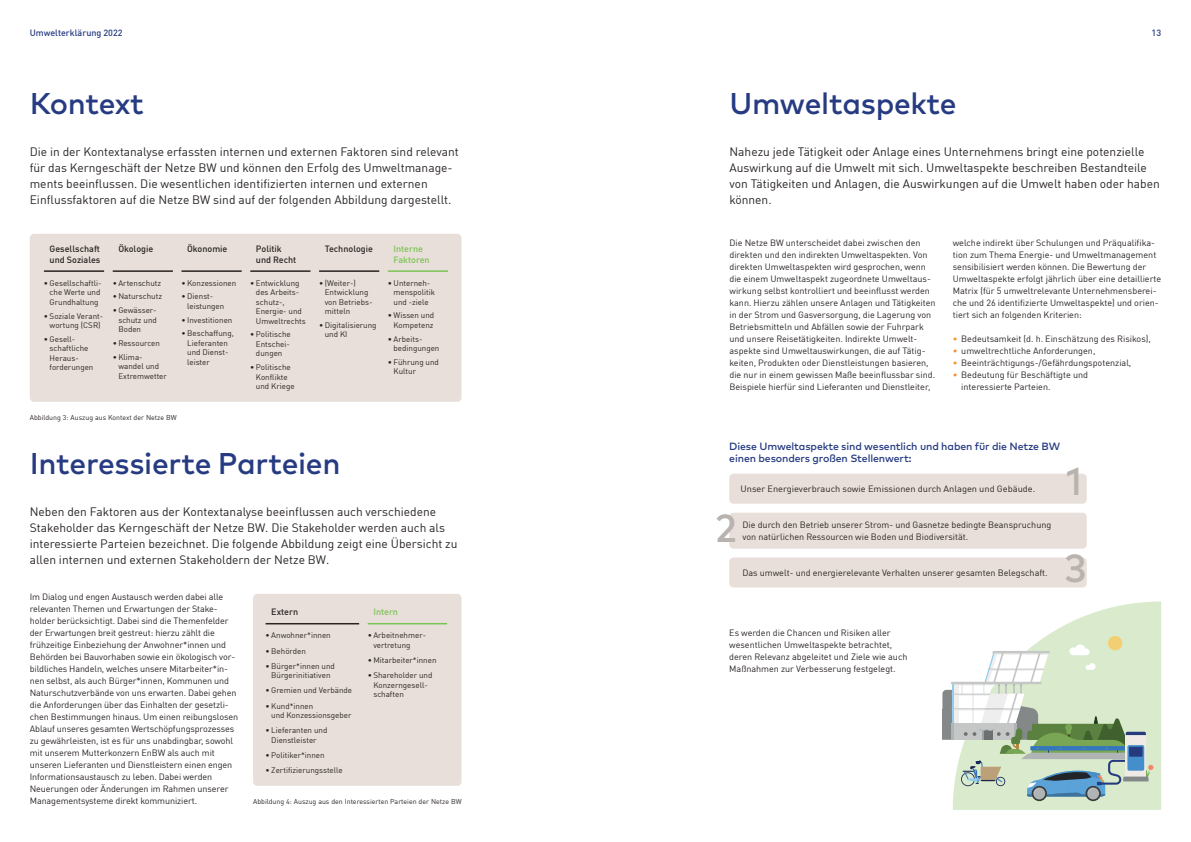
<style>
.page{position:relative;width:1191px;height:842px;background:#fff}
.page>*{position:absolute;margin:0;border:0;box-sizing:border-box;transform-origin:0 0}
.t1{font:500 39px "Mark OT";color:#b8b3ae}
.t2{font:500 30px "Mark OT";letter-spacing:-.01em;color:#263b81}
.t3{font:12px/16px "En BWDIN Pro";color:#292422}
.t4{font:500 10.5px/12px "Mark OT";letter-spacing:-.01em;color:#263b81}
.t5{font:9px/12px "En BWDIN Pro";color:#292422}
.t6{font:500 9px/11px "En BWDIN Pro";color:#292422}
.t7{font:500 9px/11px "En BWDIN Pro";color:#7cc355}
.t8{font:500 9px "En BWDIN Pro";color:#263b81}
.t9{font:8px/9.5px "En BWDIN Pro";color:#292422}
.t10{font:7px "En BWDIN Pro";color:#292422}
.s1{color:#f68f2e}
</style>
<div class="page">
<svg style="left:953px;top:601px;width:208px;height:209px;fill:#d9ebcc"></svg>
<div style="left:30px;top:234px;width:431px;height:168px;background:#e8dfda;border-radius:4px"></div>
<div style="left:253px;top:594px;width:208px;height:192px;background:#e8dfda;border-radius:4px"></div>
<div style="left:729px;top:474px;width:357px;height:30px;background:#e8dfda;border-radius:4px"></div>
<div style="left:729px;top:513px;width:357px;height:36px;background:#e8dfda;border-radius:4px"></div>
<div style="left:729px;top:557px;width:357px;height:30px;background:#e8dfda;border-radius:4px"></div>
<hr style="left:44px;top:270px;width:60px;height:2px;background:#292422">
<hr style="left:113px;top:270px;width:60px;height:2px;background:#292422">
<hr style="left:181px;top:270px;width:61px;height:2px;background:#292422">
<hr style="left:250px;top:270px;width:60px;height:2px;background:#292422">
<hr style="left:319px;top:270px;width:60px;height:2px;background:#292422">
<hr style="left:388px;top:270px;width:60px;height:2px;background:#7cc355">
<div style="left:1108px;top:636px;width:14px;height:14px;background:#f3cf74;border-radius:50%"></div>
<svg style="left:1085px;top:786px;width:15px;height:15px"></svg>
<div style="left:1087px;top:787px;width:12px;height:12px;background:#b1b4b4;border-radius:50%"></div>
<svg style="left:1031px;top:786px;width:16px;height:15px"></svg>
<div style="left:1033px;top:787px;width:12px;height:12px;background:#b1b4b4;border-radius:50%"></div>
<svg style="left:942px;top:644px;width:211px;height:153px"></svg>
<hr style="left:266px;top:623px;width:93px;height:1px;background:#292422">
<hr style="left:368px;top:623px;width:79px;height:1px;background:#7cc355">
<p class="t8" style="left:30px;top:25px;width:94px">Umwelterklärung 2022</p>
<p class="t8" style="left:1151px;top:25px;width:11px">13</p>
<h2 class="t2" style="left:30px;top:84px;width:116px">Kontext</h2>
<p class="t3" style="left:30px;top:142px;width:430px">Die in der Kontextanalyse erfassten internen und externen Faktoren sind relevant für das Kerngeschäft der Netze BW und können den Erfolg des Umweltmanage&shy;ments beeinflussen. Die wesentlichen identifizierten internen und externen Einflussfaktoren auf die Netze BW sind auf der folgenden Abbildung dargestellt.</p>
<p class="t6" style="left:50px;top:242px;width:52px">Gesellschaft und Soziales</p>
<p class="t6" style="left:118px;top:242px;width:36px">Ökologie</p>
<p class="t6" style="left:187px;top:242px;width:42px">Ökonomie</p>
<p class="t6" style="left:256px;top:242px;width:42px">Politik und Recht</p>
<p class="t6" style="left:325px;top:242px;width:50px">Technologie</p>
<p class="t7" style="left:393px;top:242px;width:38px">Interne<br>Faktoren</p>
<p class="t9" style="left:44px;top:277px;width:59px;text-align:center">• Gesellschaftli&shy;che Werte und<br>Grundhaltung</p>
<p class="t9" style="left:44px;top:310px;width:61px;text-align:center">• Soziale Verant&shy;wortung (CSR)</p>
<p class="t9" style="left:50px;top:333px;width:45px;text-indent:-6px">• Gesell&shy;schaftliche<br>Heraus-- forderungen</p>
<p class="t9" style="left:325px;top:277px;width:49px;text-indent:-6px">• (Weiter-)<br>Entwicklung von Betriebs&shy;mitteln</p>
<p class="t9" style="left:325px;top:319px;width:53px;text-indent:-6px">• Digitalisierung und KI</p>
<p class="t9" style="left:393px;top:277px;width:43px;text-indent:-6px">• Unterneh&shy;menspolitik und -ziele</p>
<p class="t9" style="left:388px;top:310px;width:48px;text-align:right">• Wissen und<br>Kompetenz</p>
<p class="t9" style="left:393px;top:333px;width:47px;text-indent:-6px">• Arbeits&shy;bedingungen</p>
<p class="t9" style="left:393px;top:356px;width:47px;text-indent:-6px">• Führung und<br>Kultur</p>
<p class="t9" style="left:256px;top:277px;width:51px;text-indent:-6px">• Entwicklung des Arbeits&shy;schutz-,<br>Energie- und<br>Umweltrechts</p>
<p class="t9" style="left:250px;top:329px;width:42px;text-align:center">• Politische<br>Entschei&shy;dungen</p>
<p class="t9" style="left:256px;top:362px;width:40px;text-indent:-6px">• Politische<br>Konflikte und Kriege</p>
<p class="t9" style="left:181px;top:277px;width:56px">• Konzessionen</p>
<p class="t9" style="left:187px;top:291px;width:39px;text-indent:-6px">• Dienst&shy;leistungen</p>
<p class="t9" style="left:181px;top:314px;width:52px">• Investitionen</p>
<p class="t9" style="left:187px;top:328px;width:48px;text-indent:-6px">• Beschaffung,<br>Lieferanten und Dienst&shy;leister</p>
<p class="t9" style="left:113px;top:277px;width:50px">• Artenschutz</p>
<p class="t9" style="left:113px;top:291px;width:51px">• Naturschutz</p>
<p class="t9" style="left:118px;top:305px;width:40px;text-align:justify;text-indent:-6px">• Gewässer&shy;schutz und Boden</p>
<p class="t9" style="left:113px;top:338px;width:49px">• Ressourcen</p>
<p class="t9" style="left:118px;top:351px;width:50px;text-indent:-6px">• Klima&shy;wandel und<br>Extremwetter</p>
<p class="t10" style="left:30px;top:412px;width:148px">Abbildung 3: Auszug aus Kontext der Netze BW</p>
<h2 class="t2" style="left:30px;top:444px;width:312px">Interessierte Parteien</h2>
<p class="t3" style="left:30px;top:502px;width:429px">Neben den Faktoren aus der Kontextanalyse beeinflussen auch verschiedene Stakeholder das Kerngeschäft der Netze BW. Die Stakeholder werden auch als interessierte Parteien bezeichnet. Die folgende Abbildung zeigt eine Übersicht zu allen internen und externen Stakeholdern der Netze BW.</p>
<p class="t5" style="left:30px;top:590px;width:210px">Im Dialog und engen Austausch werden dabei alle relevanten Themen und Erwartungen der Stake&shy;holder berücksichtigt. Dabei sind die Themenfelder der Erwartungen breit gestreut: hierzu zählt die frühzeitige Einbeziehung der Anwohner*innen und Behörden bei Bauvorhaben sowie ein ökologisch vor&shy;bildliches Handeln, welches unsere Mitarbeiter*in&shy;nen selbst, als auch Bürger*innen, Kommunen und Naturschutzverbände von uns erwarten. Dabei gehen die Anforderungen über das Einhalten der gesetzli&shy;chen Bestimmungen hinaus. Um einen reibungslosen Ablauf unseres gesamten Wertschöpfungsprozesses zu gewährleisten, ist es für uns unabdingbar, sowohl mit unserem Mutterkonzern EnBW als auch mit unseren Lieferanten und Dienstleistern einen engen Informationsaustausch zu leben. Dabei werden Neuerungen oder Änderungen im Rahmen unserer Managementsysteme direkt kommuniziert.</p>
<p class="t6" style="left:271px;top:605px;width:28px">Extern</p>
<p class="t7" style="left:373px;top:605px;width:26px">Intern</p>
<p class="t9" style="left:266px;top:630px;width:67px">• Anwohner*innen</p>
<p class="t9" style="left:266px;top:645px;width:42px">• Behörden</p>
<p class="t9" style="left:266px;top:660px;width:71px;text-align:center">• Bürger*innen und<br>Bürgerinitiativen</p>
<p class="t9" style="left:266px;top:685px;width:88px">• Gremien und Verbände</p>
<p class="t9" style="left:271px;top:700px;width:82px;text-indent:-6px">• Kund*innen<br>und Konzessionsgeber</p>
<p class="t9" style="left:271px;top:725px;width:58px;text-indent:-6px">• Lieferanten und<br>Dienstleister</p>
<p class="t9" style="left:266px;top:749px;width:61px">• Politiker*innen</p>
<p class="t9" style="left:266px;top:764px;width:79px">• Zertifizierungsstelle</p>
<p class="t9" style="left:373px;top:630px;width:53px;text-indent:-6px">• Arbeitnehmer&shy;vertretung</p>
<p class="t9" style="left:368px;top:654px;width:70px">• Mitarbeiter*innen</p>
<p class="t9" style="left:373px;top:670px;width:60px;text-indent:-6px">• Shareholder und<br>Konzerngesell&shy;schaften</p>
<p class="t10" style="left:253px;top:796px;width:210px">Abbildung 4: Auszug aus den Interessierten Parteien der Netze BW</p>
<h2 class="t2" style="left:729px;top:84px;width:229px">Umweltaspekte</h2>
<p class="t3" style="left:729px;top:142px;width:432px">Nahezu jede Tätigkeit oder Anlage eines Unternehmens bringt eine potenzielle Auswirkung auf die Umwelt mit sich. Umweltaspekte beschreiben Bestandteile von Tätigkeiten und Anlagen, die Auswirkungen auf die Umwelt haben oder haben können.</p>
<p class="t5" style="left:729px;top:236px;width:208px">Die Netze BW unterscheidet dabei zwischen den direkten und den indirekten Umweltaspekten. Von direkten Umweltaspekten wird gesprochen, wenn die einem Umweltaspekt zugeordnete Umweltaus&shy;wirkung selbst kontrolliert und beeinflusst werden kann. Hierzu zählen unsere Anlagen und Tätigkeiten in der Strom und Gasversorgung, die Lagerung von Betriebsmitteln und Abfällen sowie der Fuhrpark und unsere Reisetätigkeiten. Indirekte Umwelt&shy;aspekte sind Umweltauswirkungen, die auf Tätig&shy;keiten, Produkten oder Dienstleistungen basieren, die nur in einem gewissen Maße beeinflussbar sind.<br>Beispiele hierfür sind Lieferanten und Dienstleiter,</p>
<p class="t5" style="left:952px;top:236px;width:210px">welche indirekt über Schulungen und Präqualifika&shy;tion zum Thema Energie- und Umweltmanagement sensibilisiert werden können. Die Bewertung der Umweltaspekte erfolgt jährlich über eine detaillierte Matrix (für 5 umweltrelevante Unternehmensberei&shy;che und 26 identifizierte Umweltaspekte) und orien&shy;tiert sich an folgenden Kriterien:</p>
<p class="t5" style="left:952px;top:332px;width:200px"><span class="s1">•</span> Bedeutsamkeit (d. h. Einschätzung des Risikos),</p>
<p class="t5" style="left:952px;top:344px;width:144px"><span class="s1">•</span> umweltrechtliche Anforderungen,</p>
<p class="t5" style="left:952px;top:356px;width:180px"><span class="s1">•</span> Beeinträchtigungs-/Gefährdungspotenzial,</p>
<p class="t5" style="left:961px;top:368px;width:128px;text-indent:-9px"><span class="s1">•</span> Bedeutung für Beschäftigte und interessierte Parteien.</p>
<p class="t4" style="left:729px;top:440px;width:332px">Diese Umweltaspekte sind wesentlich und haben für die Netze BW einen besonders großen Stellenwert:</p>
<p class="t5" style="left:740px;top:482px;width:296px">Unser Energieverbrauch sowie Emissionen durch Anlagen und Gebäude.</p>
<p class="t5" style="left:742px;top:518px;width:310px">Die durch den Betrieb unserer Strom- und Gasnetze bedingte Beanspruchung von natürlichen Ressourcen wie Boden und Biodiversität.</p>
<p class="t5" style="left:742px;top:566px;width:307px">Das umwelt- und energierelevante Verhalten unserer gesamten Belegschaft.</p>
<h1 class="t1" style="left:1066px;top:456px;width:18px">1</h1>
<h1 class="t1" style="left:715px;top:504px;width:23px">2</h1>
<h1 class="t1" style="left:1064px;top:543px;width:24px">3</h1>
<p class="t5" style="left:729px;top:626px;width:180px">Es werden die Chancen und Risiken aller wesentlichen Umweltaspekte betrachtet, deren Relevanz abgeleitet und Ziele wie auch Maßnahmen zur Verbesserung festgelegt.</p>
</div>
